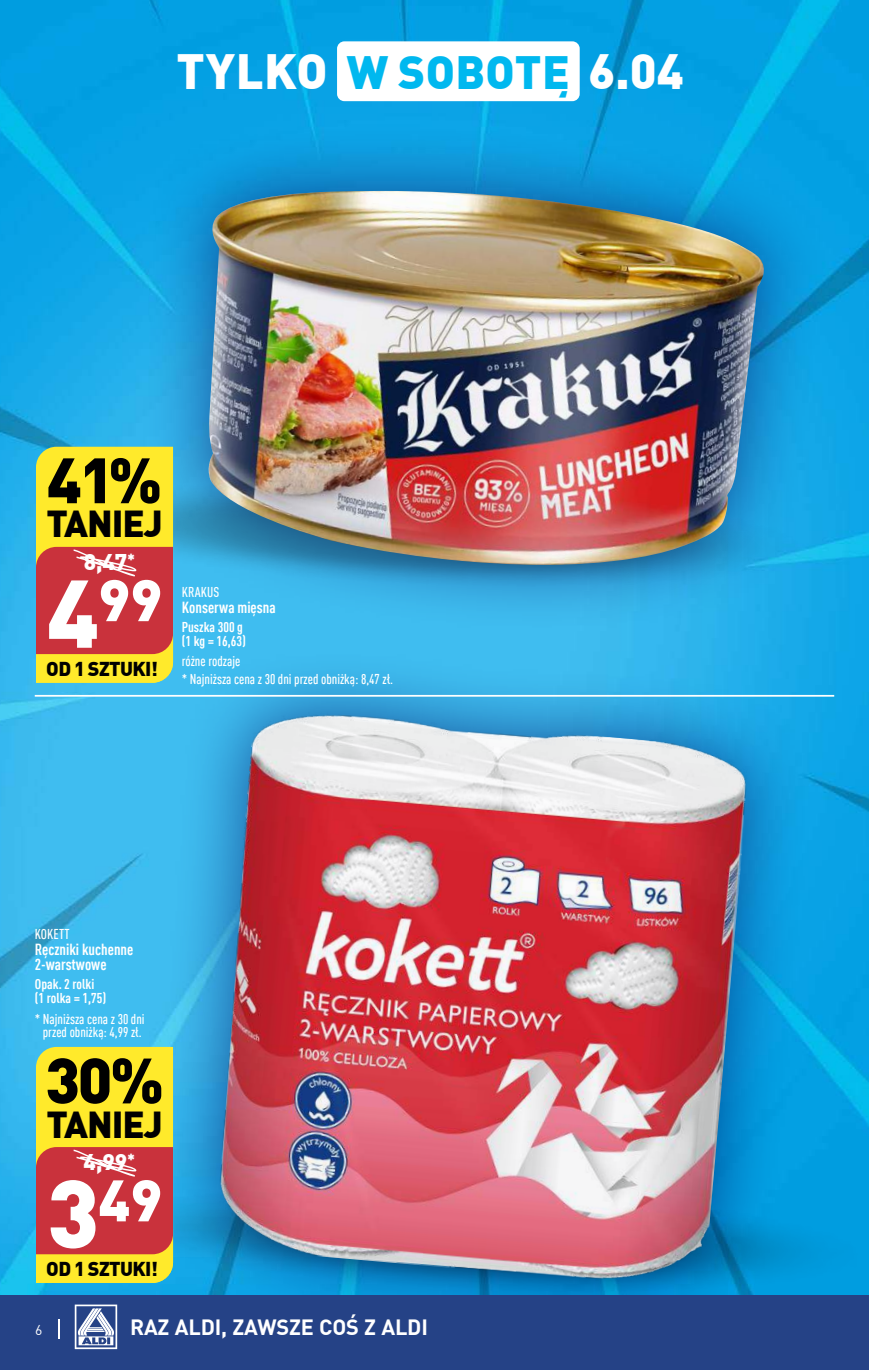
<style>
.page{position:relative;width:869px;height:1370px;background:#fff}
.page>*{position:absolute;margin:0;border:0;box-sizing:border-box;transform-origin:0 0}
.t1{font:900 63px "DIN Pro";color:#000}
.t2{font:900 57.57px "DIN Pro";color:#fff}
.t3{font:900 48.48px "DIN Pro";letter-spacing:.01em;color:#fff}
.t4{font:900 36.75px "DIN Pro";letter-spacing:-.03em;color:#000}
.t5{font:900 22.22px "DIN Pro";color:#fff}
.t6{font:700 21.7px "DIN Pro";letter-spacing:-.01em;color:#fff}
.t7{font:900 19.6px "DIN Pro";letter-spacing:-.03em;color:#000}
.t8{font:700 condensed 15.75px/15.8px "DIN Pro";color:#fff}
.t9{font:500 condensed 14px/13.1px "DIN Pro";color:#fff;text-align:center}
.t10{font:700 condensed 14px/14px "DIN Pro";color:#fff}
.t11{font:14px "DIN Pro";color:#fff}
.s1{font-size:45.68px;color:#00b8ef}
.s2{font-size:94.5px}
</style>
<div class="page">
<img style="left:0;top:0;width:868px;height:1295px">
<img style="left:10px;top:1029px;width:858px;height:266px">
<div style="left:154px;top:648px;width:656px;height:696px;background:#254286;opacity:.77"></div>
<img style="left:207px;top:737px;width:543px;height:552px">
<img style="left:0;top:324px;width:868px;height:413px">
<div style="left:142px;top:124px;width:684px;height:508px;background:#254286;opacity:.77"></div>
<img style="left:206px;top:191px;width:558px;height:374px">
<svg style="left:36px;top:1046px;width:137px;height:236px"></svg>
<svg style="left:36px;top:446px;width:137px;height:236px"></svg>
<hr style="left:868px;top:1295px;width:1px;height:74px;background:#254286">
<div style="left:337px;top:41px;width:242px;height:60px;background:#fff;border-radius:7px"></div>
<hr style="left:35px;top:694px;width:798px;height:2px;background:#fff">
<div style="left:0;top:1295px;width:868px;height:74px;background:#254286"></div>
<svg style="left:59px;top:1319px;width:1px;height:19px"></svg>
<svg style="left:75px;top:1304px;width:42px;height:44px"></svg>
<h3 class="t3" style="left:176px;top:33px;width:508px">TYLKO <span class="s1">W SOBOTĘ</span> 6.04</h3>
<h1 class="t1" style="left:47px;top:430px;width:117px">41%</h1>
<h3 class="t4" style="left:46px;top:494px;width:118px">TANIEJ</h3>
<h3 class="t5" style="left:84px;top:544px;width:53px">8,47<sup>*</sup></h3>
<h2 class="t2" style="left:47px;top:554px;width:117px"><span class="s2">4</span>99</h2>
<h3 class="t7" style="left:46px;top:653px;width:113px">OD 1 SZTUKI!</h3>
<p class="t9" style="left:182px;top:584px;width:39px">KRAKUS</p>
<p class="t8" style="left:182px;top:598px;width:95px">Konserwa mięsna</p>
<p class="t10" style="left:182px;top:618px;width:66px">Puszka 300 g (1 kg = 16,63)</p>
<p class="t9" style="left:182px;top:651px;width:213px;line-height:18px;text-align:left">różne rodzaje<br>* Najniższa cena z 30 dni przed obniżką: 8,47 zł.</p>
<p class="t9" style="left:35px;top:926px;width:36px">KOKETT</p>
<p class="t8" style="left:35px;top:939px;width:100px">Ręczniki kuchenne<br>2-warstwowe</p>
<p class="t10" style="left:35px;top:976px;width:73px">Opak. 2 rolki (1 rolka = 1,75)</p>
<p class="t9" style="left:35px;top:1011px;width:111px">* Najniższa cena z 30 dni przed obniżką: 4,99 zł.</p>
<h1 class="t1" style="left:45px;top:1030px;width:121px">30%</h1>
<h3 class="t4" style="left:46px;top:1094px;width:118px">TANIEJ</h3>
<h3 class="t5" style="left:84px;top:1144px;width:53px">4,99<sup>*</sup></h3>
<h2 class="t2" style="left:47px;top:1154px;width:117px"><span class="s2">3</span>49</h2>
<h3 class="t7" style="left:46px;top:1253px;width:113px">OD 1 SZTUKI!</h3>
<p class="t11" style="left:35px;top:1318px;width:9px">6</p>
<h3 class="t6" style="left:130px;top:1309px;width:299px">RAZ ALDI, ZAWSZE COŚ Z ALDI</h3>
</div>
